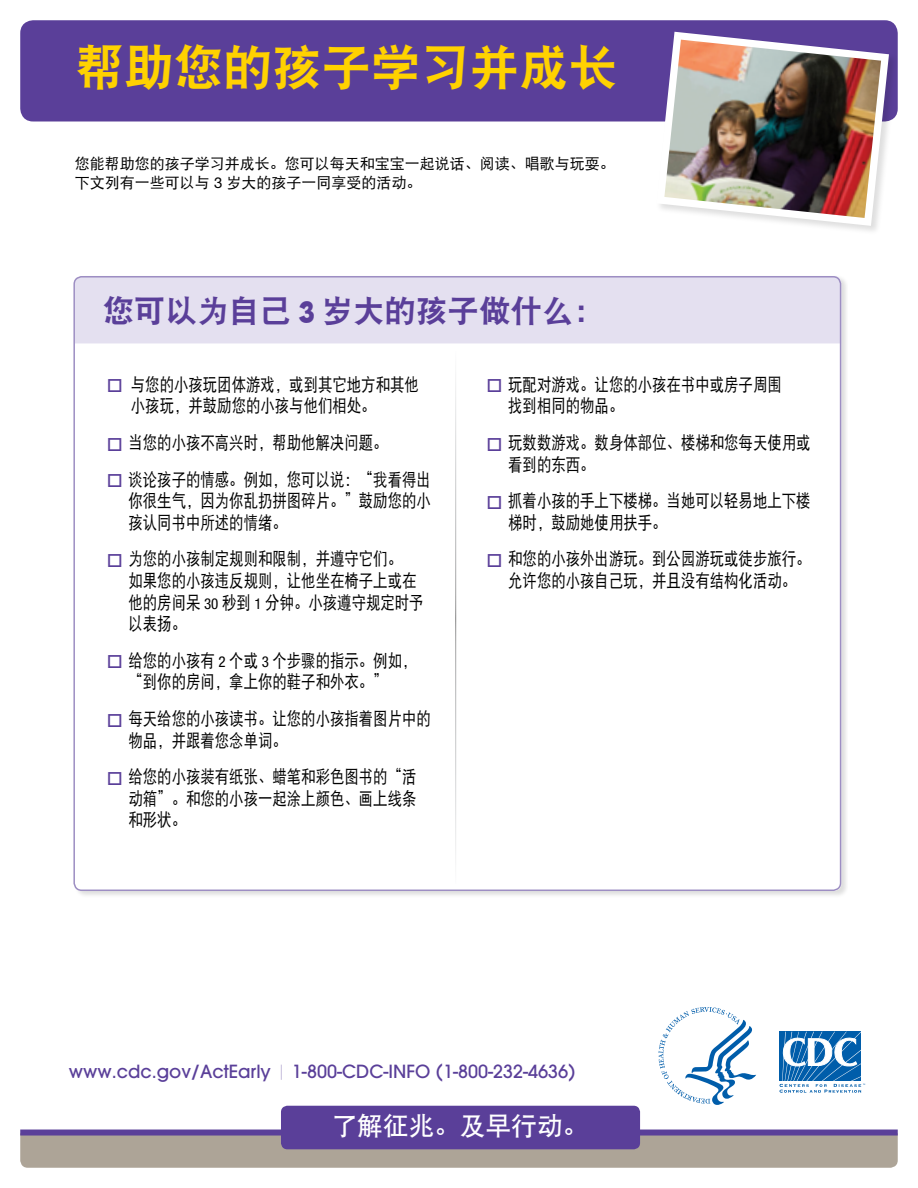
<style>
.page{position:relative;width:918px;height:1188px;background:#fff}
.page>*{position:absolute;margin:0;border:0;box-sizing:border-box;transform-origin:0 0}
.t1{font:49.35px "DFP Hei W9";color:#ffd200}
.t2{font:31.5px "DFP Hei W9";color:#5a3f99}
.t3{font:25.65px "DFP Hei W7";color:#fff}
.t4{font:18px/21.6px "DFP Hei W5";color:#000;scale:.8 1}
.t5{font:500 18px "Avant Garde";color:#5a3f99}
.t6{font:15px "DFP Hei W5";color:#000}
.s1{font-family:"Helvetica Neue"}
.s2{font-family:"Coop";font-weight:800}
.s3{color:#5a3f99}
.s4{font-family:"Helvetica Neue";font-stretch:condensed;font-size:15px}
.s5{font-weight:200;color:#9d8ec3}
</style>
<div class="page">
<div style="left:74px;top:275px;width:774px;height:623px;background:#000;opacity:.13"></div>
<div style="left:75px;top:276px;width:766px;height:615px;background:#fff;border-radius:8px"></div>
<div style="left:75px;top:276px;width:766px;height:67px;background:#e4e0f0"></div>
<div style="left:20px;top:20px;width:878px;height:102px;background:#5a3f99;border-radius:13px"></div>
<div style="left:656px;top:31px;width:243px;height:204px;background:#000;opacity:.13"></div>
<svg style="left:656px;top:32px;width:233px;height:194px"></svg>
<img style="left:664px;top:40px;width:217px;height:178px">
<svg style="left:779px;top:1031px;width:82px;height:1px"></svg>
<svg style="left:779px;top:1032px;width:86px;height:61px"></svg>
<svg style="left:658px;top:1007px;width:98px;height:98px"></svg>
<div style="left:20px;top:1136px;width:878px;height:32px;background:#ada497"></div>
<div style="left:20px;top:1130px;width:878px;height:6px;background:#5a3f99"></div>
<div style="left:281px;top:1106px;width:359px;height:43px;background:#5a3f99;border-radius:6px"></div>
<p class="t1" style="left:75px;top:42px;width:544px">帮助您的孩子学习并成长</p>
<p class="t6" style="left:75px;top:156px;width:541px">您能帮助您的孩子学习并成长。您可以每天和宝宝一起说话、阅读、唱歌与玩耍。</p>
<p class="t6" style="left:75px;top:175px;width:348px">下文列有一些可以与 <span class="s1">3</span> 岁大的孩子一同享受的活动。</p>
<p class="t2" style="left:103px;top:295px;width:504px">您可以为自己 <span class="s2">3</span> 岁大的孩子做什么：</p>
<p class="t4" style="left:131px;top:374px;width:362px;text-indent:-24px"><span class="s3">□</span> 与您的小孩玩团体游戏，或到其它地方和其他小孩玩，并鼓励您的小孩与他们相处。</p>
<p class="t4" style="left:107px;top:432px;width:352px"><span class="s3">□</span> 当您的小孩不高兴时，帮助他解决问题。</p>
<p class="t4" style="left:129px;top:468px;width:379px;text-align:justify;text-indent:-22px"><span class="s3">□</span> 谈论孩子的情感。例如，您可以说：“我看得出你很生气，因为你乱扔拼图碎片。”鼓励您的小孩认同书中所述的情绪。</p>
<p class="t4" style="left:129px;top:548px;width:370px;text-indent:-22px"><span class="s3">□</span> 为您的小孩制定规则和限制，并遵守它们。<br>如果您的小孩违反规则，让他坐在椅子上或在他的房间呆 <span class="s4">30</span> 秒到 <span class="s4">1</span> 分钟。小孩遵守规定时予以表扬。</p>
<p class="t4" style="left:107px;top:650px;width:388px;text-align:center"><span class="s3">□</span> 给您的小孩有 <span class="s4">2</span> 个或 <span class="s4">3</span> 个步骤的指示。例如，“到你的房间，拿上你的鞋子和外衣。”</p>
<p class="t4" style="left:129px;top:708px;width:379px;text-indent:-22px"><span class="s3">□</span> 每天给您的小孩读书。让您的小孩指着图片中的物品，并跟着您念单词。</p>
<p class="t4" style="left:129px;top:766px;width:361px;text-align:justify;text-indent:-22px"><span class="s3">□</span> 给您的小孩装有纸张、蜡笔和彩色图书的“活动箱”。和您的小孩一起涂上颜色、画上线条和形状。</p>
<p class="t4" style="left:508px;top:374px;width:343px;text-indent:-22px"><span class="s3">□</span> 玩配对游戏。让您的小孩在书中或房子周围找到相同的物品。</p>
<p class="t4" style="left:508px;top:432px;width:379px;text-indent:-22px"><span class="s3">□</span> 玩数数游戏。数身体部位、楼梯和您每天使用或看到的东西。</p>
<p class="t4" style="left:508px;top:490px;width:379px;text-indent:-22px"><span class="s3">□</span> 抓着小孩的手上下楼梯。当她可以轻易地上下楼梯时，鼓励她使用扶手。</p>
<p class="t4" style="left:487px;top:548px;width:406px;text-align:center"><span class="s3">□</span> 和您的小孩外出游玩。到公园游玩或徒步旅行。允许您的小孩自己玩，并且没有结构化活动。</p>
<p class="t5" style="left:69px;top:1061px;width:508px">www.cdc.gov/ActEarly <span class="s5">|</span> 1-800-CDC-INFO (1-800-232-4636)</p>
<p class="t3" style="left:332px;top:1113px;width:258px">了解征兆。及早行动。</p>
</div>
